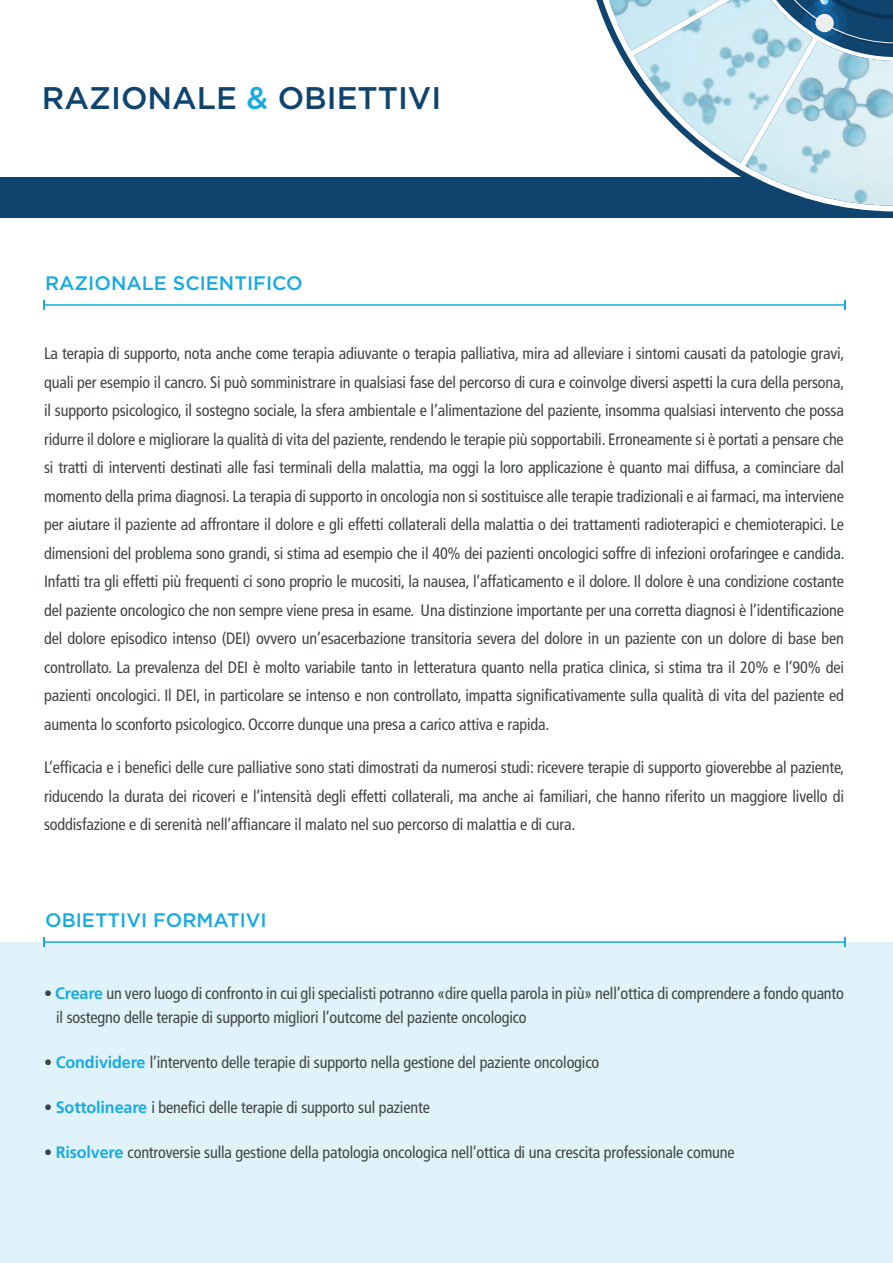
<style>
.page{position:relative;width:893px;height:1263px;background:#fff}
.page>*{position:absolute;margin:0;border:0;box-sizing:border-box;transform-origin:0 0}
.t1{font:500 31.2px "Gotham";color:#0f446e}
.t2{font:500 19.5px "Gotham";color:#19aae0}
.t3{font:condensed 16.5px/28.5px "Frutiger LT Std";letter-spacing:-.01em;color:#3f4445;text-align:justify}
.s1{color:#19aae0}
.s2{font-weight:700;font-stretch:normal;color:#19aae0}
</style>
<div class="page">
<div style="left:0;top:942px;width:893px;height:321px;background:#e0f3fa"></div>
<div style="left:0;top:178px;width:893px;height:40px;background:#0f446e"></div>
<svg style="left:593px;top:0;width:300px;height:211px"></svg>
<img style="left:634px;top:0;width:120px;height:163px">
<img style="left:745px;top:41px;width:148px;height:165px">
<svg style="left:754px;top:0;width:139px;height:45px;background:#5c87a5"></svg>
<hr style="left:44px;top:304px;width:801px;height:2px;background:#19aae0">
<svg style="left:43px;top:300px;width:2px;height:10px"></svg>
<hr style="left:44px;top:941px;width:801px;height:2px;background:#19aae0">
<svg style="left:43px;top:937px;width:2px;height:10px"></svg>
<h1 class="t1" style="left:42px;top:77px;width:401px">RAZIONALE <span class="s1">&amp;</span> OBIETTIVI</h1>
<p class="t2" style="left:45px;top:271px;width:259px">RAZIONALE SCIENTIFICO</p>
<p class="t3" style="left:44px;top:339px;width:802px">La terapia di supporto, nota anche come terapia adiuvante o terapia palliativa, mira ad alleviare i sintomi causati da patologie gravi, quali per esempio il cancro. Si può somministrare in qualsiasi fase del percorso di cura e coinvolge diversi aspetti la cura della persona, il supporto psicologico, il sostegno sociale, la sfera ambientale e l’alimentazione del paziente, insomma qualsiasi intervento che possa ridurre il dolore e migliorare la qualità di vita del paziente, rendendo le terapie più sopportabili. Erroneamente si è portati a pensare che si tratti di interventi destinati alle fasi terminali della malattia, ma oggi la loro applicazione è quanto mai diffusa, a cominciare dal momento della prima diagnosi. La terapia di supporto in oncologia non si sostituisce alle terapie tradizionali e ai farmaci, ma interviene per aiutare il paziente ad affrontare il dolore e gli effetti collaterali della malattia o dei trattamenti radioterapici e chemioterapici. Le dimensioni del problema sono grandi, si stima ad esempio che il 40% dei pazienti oncologici soffre di infezioni orofaringee e candida.<br>Infatti tra gli effetti più frequenti ci sono proprio le mucositi, la nausea, l’affaticamento e il dolore. Il dolore è una condizione costante del paziente oncologico che non sempre viene presa in esame. Una distinzione importante per una corretta diagnosi è l’identificazione del dolore episodico intenso (DEI) ovvero un’esacerbazione transitoria severa del dolore in un paziente con un dolore di base ben controllato. La prevalenza del DEI è molto variabile tanto in letteratura quanto nella pratica clinica, si stima tra il 20% e l’90% dei pazienti oncologici. Il DEI, in particolare se intenso e non controllato, impatta significativamente sulla qualità di vita del paziente ed aumenta lo sconforto psicologico. Occorre dunque una presa a carico attiva e rapida.</p>
<p class="t3" style="left:44px;top:753px;width:802px">L’efficacia e i benefici delle cure palliative sono stati dimostrati da numerosi studi: ricevere terapie di supporto gioverebbe al paziente, riducendo la durata dei ricoveri e l’intensità degli effetti collaterali, ma anche ai familiari, che hanno riferito un maggiore livello di soddisfazione e di serenità nell’affiancare il malato nel suo percorso di malattia e di cura.</p>
<p class="t2" style="left:45px;top:908px;width:223px">OBIETTIVI FORMATIVI</p>
<p class="t3" style="left:56px;top:981px;width:789px;line-height:24px;text-indent:-12px">• <span class="s2">Creare</span> un vero luogo di confronto in cui gli specialisti potranno «dire quella parola in più» nell’ottica di comprendere a fondo quanto il sostegno delle terapie di supporto migliori l’outcome del paziente oncologico</p>
<p class="t3" style="left:44px;top:1048px;width:557px">• <span class="s2">Condividere</span> l’intervento delle terapie di supporto nella gestione del paziente oncologico</p>
<p class="t3" style="left:44px;top:1093px;width:387px">• <span class="s2">Sottolineare</span> i benefici delle terapie di supporto sul paziente</p>
<p class="t3" style="left:44px;top:1138px;width:692px">• <span class="s2">Risolvere</span> controversie sulla gestione della patologia oncologica nell’ottica di una crescita professionale comune</p>
</div>
